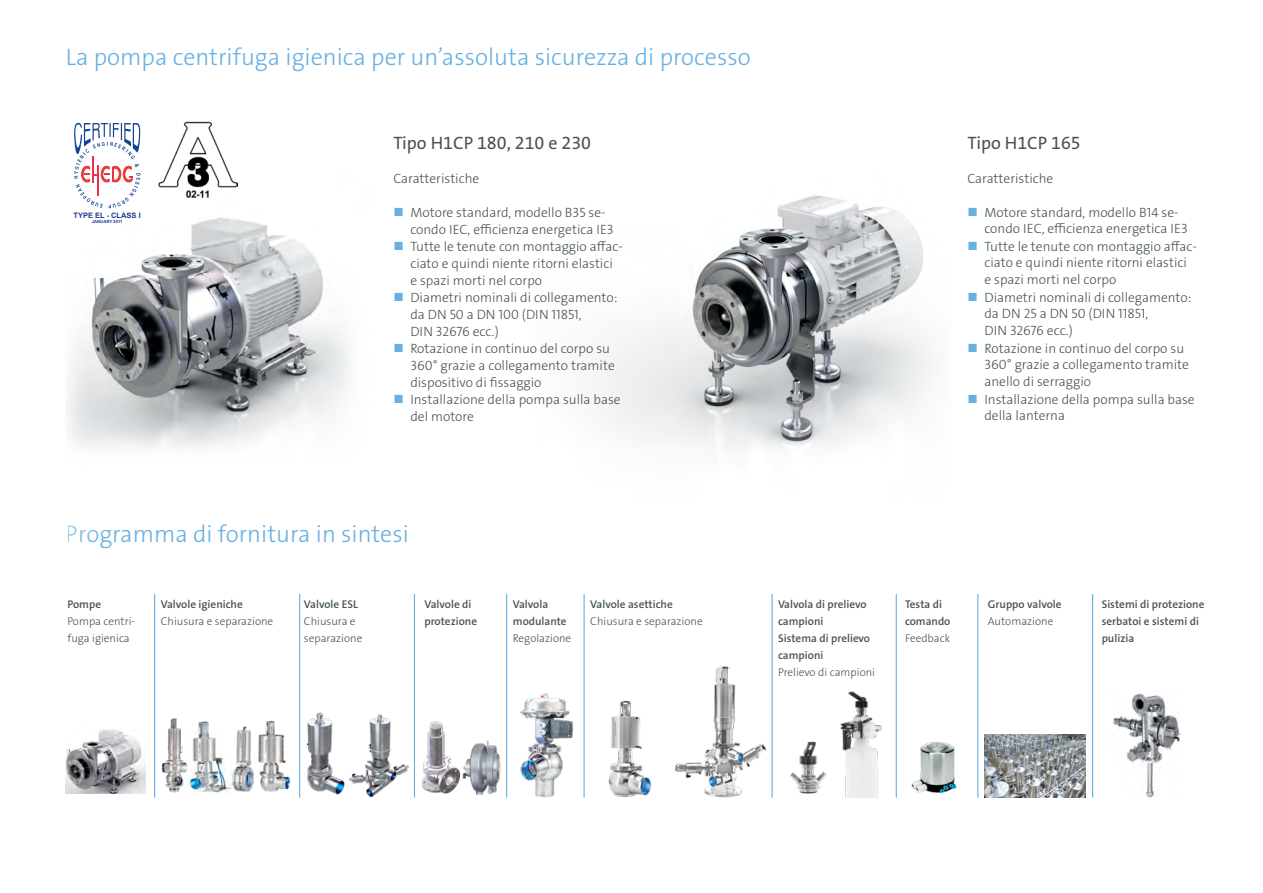
<style>
.page{position:relative;width:1263px;height:893px;background:#fff}
.page>*{position:absolute;margin:0;border:0;box-sizing:border-box;transform-origin:0 0}
.t1{font:24px "The Sans LP3 Lig";color:#67b0e2}
.t2{font:18px "The Sans LP5 Plain";color:#485358}
.t3{font:13.5px/17px "The Sans LP3 Lig";color:#485358}
.t4{font:11.25px/17px "The Sans LP6 Se Bld";color:#485358}
.t5{font:11.25px/17px "The Sans LP3 Lig";color:#485358}
.t6{font:700 7.5px "Arial";color:#20398b}
.t7{font:700 4.2px "Arial";color:#20398b}
.s1{font-family:"The Sans LP5 Plain";font-size:12px;color:#67b0e2}
</style>
<div class="page">
<img style="left:601px;top:195px;width:333px;height:253px">
<img style="left:911px;top:742px;width:46px;height:52px">
<img style="left:520px;top:693px;width:54px;height:105px">
<img style="left:608px;top:700px;width:43px;height:98px">
<img style="left:675px;top:666px;width:92px;height:132px">
<img style="left:790px;top:741px;width:37px;height:53px">
<img style="left:840px;top:691px;width:42px;height:107px">
<hr style="left:299px;top:594px;width:1px;height:203px;background:#67b0e2">
<hr style="left:154px;top:594px;width:1px;height:203px;background:#67b0e2">
<hr style="left:414px;top:594px;width:1px;height:203px;background:#67b0e2">
<hr style="left:506px;top:594px;width:1px;height:203px;background:#67b0e2">
<hr style="left:583px;top:594px;width:2px;height:203px;background:#67b0e2">
<hr style="left:771px;top:594px;width:2px;height:203px;background:#67b0e2">
<hr style="left:896px;top:594px;width:1px;height:203px;background:#67b0e2">
<hr style="left:977px;top:594px;width:1px;height:203px;background:#67b0e2">
<hr style="left:1092px;top:594px;width:1px;height:203px;background:#67b0e2">
<img style="left:985px;top:734px;width:101px;height:64px">
<img style="left:203px;top:721px;width:17px;height:72px">
<img style="left:220px;top:726px;width:31px;height:67px">
<img style="left:251px;top:720px;width:40px;height:72px">
<img style="left:154px;top:715px;width:49px;height:80px">
<img style="left:306px;top:712px;width:39px;height:83px">
<img style="left:349px;top:714px;width:52px;height:84px">
<img style="left:401px;top:696px;width:59px;height:102px">
<img style="left:460px;top:740px;width:41px;height:55px">
<img style="left:1112px;top:693px;width:69px;height:104px">
<img style="left:65px;top:729px;width:80px;height:64px">
<img style="left:68px;top:173px;width:282px;height:274px">
<svg style="left:74px;top:123px;width:66px;height:85px"></svg>
<img style="left:157px;top:121px;width:81px;height:76px">
<h1 class="t1" style="left:66px;top:41px;width:686px">La pompa centrifuga igienica per un’assoluta sicurezza di processo</h1>
<p class="t6" style="left:74px;top:210px;width:69px">TYPE EL - CLASS I</p>
<p class="t7" style="left:92px;top:219px;width:32px">JANUARY 2011</p>
<h2 class="t2" style="left:393px;top:131px;width:199px">Tipo H1CP 180, 210 e 230</h2>
<p class="t3" style="left:393px;top:170px;width:87px">Caratteristiche</p>
<p class="t3" style="left:410px;top:204px;width:205px;text-indent:-17px"><span class="s1">■</span> Motore standard, modello B35 se&shy;condo IEC, efficienza energetica IE3</p>
<p class="t3" style="left:410px;top:238px;width:214px;text-indent:-17px"><span class="s1">■</span> Tutte le tenute con montaggio affac&shy;ciato e quindi niente ritorni elastici e spazi morti nel corpo</p>
<p class="t3" style="left:410px;top:289px;width:209px;text-indent:-17px"><span class="s1">■</span> Diametri nominali di collegamento: da DN 50 a DN 100 (DIN 11851,<br>DIN 32676 ecc.)</p>
<p class="t3" style="left:410px;top:340px;width:206px;text-indent:-17px"><span class="s1">■</span> Rotazione in continuo del corpo su<br>360° grazie a collegamento tramite dispositivo di fissaggio</p>
<p class="t3" style="left:410px;top:391px;width:212px;text-indent:-17px"><span class="s1">■</span> Installazione della pompa sulla base del motore</p>
<h2 class="t2" style="left:967px;top:131px;width:115px">Tipo H1CP 165</h2>
<p class="t3" style="left:967px;top:170px;width:87px">Caratteristiche</p>
<p class="t3" style="left:984px;top:204px;width:205px;line-height:16.5px;text-indent:-17px"><span class="s1">■</span> Motore standard, modello B14 se&shy;condo IEC, efficienza energetica IE3</p>
<p class="t3" style="left:984px;top:238px;width:214px;line-height:16.5px;text-indent:-17px"><span class="s1">■</span> Tutte le tenute con montaggio affac&shy;ciato e quindi niente ritorni elastici e spazi morti nel corpo</p>
<p class="t3" style="left:984px;top:289px;width:209px;line-height:16.5px;text-indent:-17px"><span class="s1">■</span> Diametri nominali di collegamento: da DN 25 a DN 50 (DIN 11851,<br>DIN 32676 ecc.)</p>
<p class="t3" style="left:984px;top:340px;width:206px;line-height:16.5px;text-indent:-17px"><span class="s1">■</span> Rotazione in continuo del corpo su<br>360° grazie a collegamento tramite anello di serraggio</p>
<p class="t3" style="left:984px;top:391px;width:212px;line-height:16.5px;text-indent:-17px"><span class="s1">■</span> Installazione della pompa sulla base della lanterna</p>
<h1 class="t1" style="left:66px;top:519px;width:344px">Programma di fornitura in sintesi</h1>
<p class="t4" style="left:67px;top:596px;width:35px">Pompe</p>
<p class="t5" style="left:67px;top:613px;width:69px">Pompa centri&shy;fuga igienica</p>
<p class="t4" style="left:161px;top:596px;width:83px">Valvole igieniche</p>
<p class="t5" style="left:161px;top:613px;width:114px">Chiusura e separazione</p>
<p class="t4" style="left:304px;top:596px;width:55px">Valvole ESL</p>
<p class="t5" style="left:304px;top:613px;width:60px">Chiusura e separazione</p>
<p class="t4" style="left:424px;top:596px;width:54px">Valvole di protezione</p>
<p class="t4" style="left:778px;top:596px;width:94px">Valvola di prelievo campioni<br>Sistema di prelievo campioni</p>
<p class="t5" style="left:778px;top:664px;width:99px">Prelievo di campioni</p>
<p class="t4" style="left:513px;top:596px;width:55px">Valvola modulante</p>
<p class="t5" style="left:513px;top:630px;width:60px">Regolazione</p>
<p class="t4" style="left:590px;top:596px;width:84px">Valvole asettiche</p>
<p class="t5" style="left:590px;top:613px;width:114px">Chiusura e separazione</p>
<p class="t4" style="left:905px;top:596px;width:47px">Testa di comando</p>
<p class="t5" style="left:905px;top:630px;width:47px">Feedback</p>
<p class="t4" style="left:988px;top:596px;width:75px">Gruppo valvole</p>
<p class="t5" style="left:988px;top:613px;width:67px">Automazione</p>
<p class="t4" style="left:1102px;top:596px;width:104px">Sistemi di protezione serbatoi e sistemi di pulizia</p>
</div>
